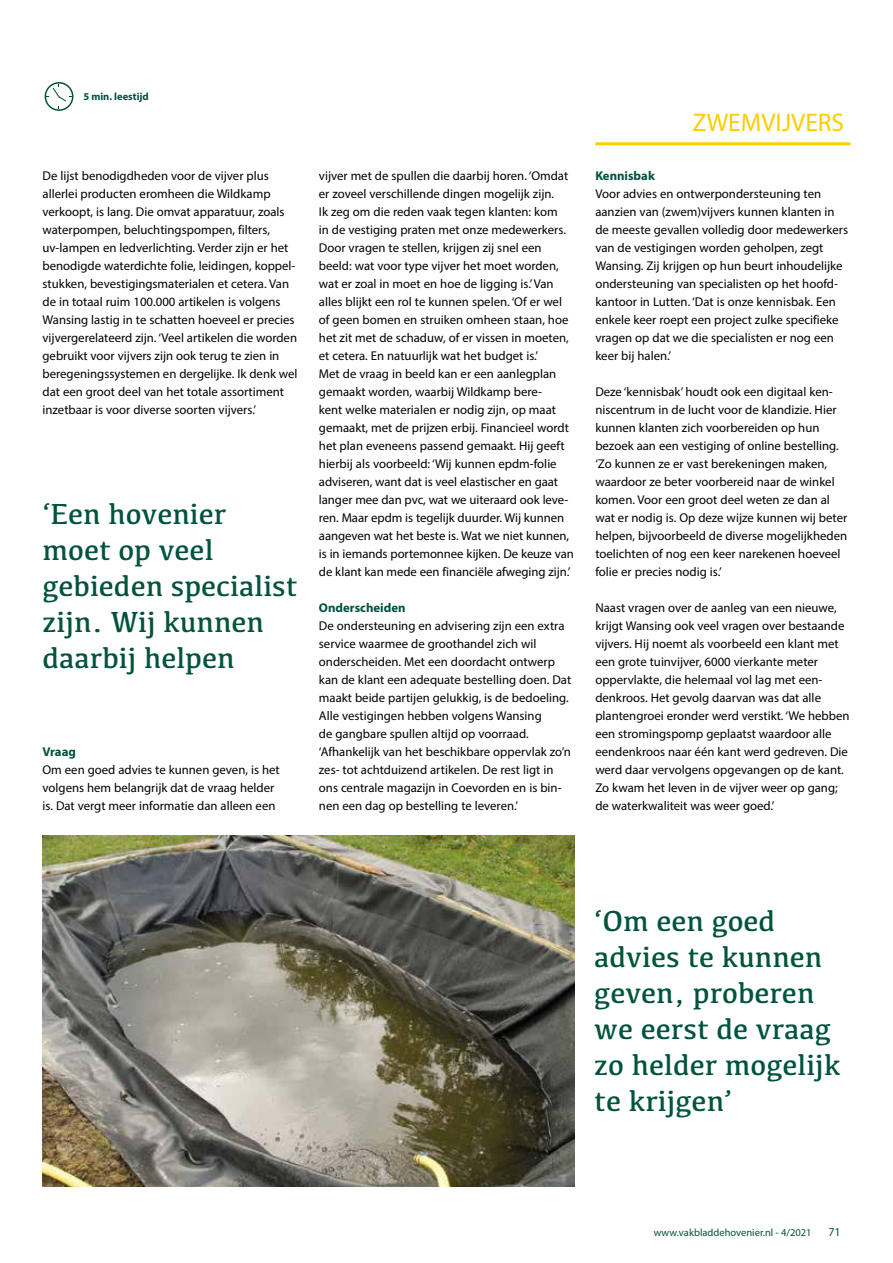
<style>
.page{position:relative;width:893px;height:1263px;background:#fff}
.page>*{position:absolute;margin:0;border:0;box-sizing:border-box;transform-origin:0 0}
.t1{font:30px/36px "Kefa";color:#00533d}
.t2{font:25.5px "Myriad Pro";color:#fc0}
.t3{font:12.75px/18px "Myriad Pro";color:#000}
.t4{font:700 12.75px "Myriad Pro";color:#00533d}
.t5{font:12px "Myriad Pro";color:#00533d}
.t6{font:10.5px "Myriad Pro";color:#00533d}
.t7{font:700 10.5px "Myriad Pro";color:#00533d}
</style>
<div class="page">
<hr style="left:595px;top:142px;width:255px;height:3px;background:#fc0">
<svg style="left:45px;top:82px;width:28px;height:29px"></svg>
<img style="left:43px;top:836px;width:531px;height:350px">
<p class="t7" style="left:83px;top:90px;width:67px">5 min. leestijd</p>
<p class="t3" style="left:43px;top:167px;width:257px">De lijst benodigdheden voor de vijver plus allerlei producten eromheen die Wildkamp verkoopt, is lang. Die omvat apparatuur, zoals waterpompen, beluchtingspompen, filters, uv-lampen en ledverlichting. Verder zijn er het benodigde waterdichte folie, leidingen, koppel&shy;stukken, bevestigingsmaterialen et cetera. Van de in totaal ruim 100.000 artikelen is volgens Wansing lastig in te schatten hoeveel er precies vijvergerelateerd zijn. ‘Veel artikelen die worden gebruikt voor vijvers zijn ook terug te zien in beregeningssystemen en dergelijke. Ik denk wel dat een groot deel van het totale assortiment inzetbaar is voor diverse soorten vijvers.’</p>
<h1 class="t1" style="left:43px;top:495px;width:257px">‘Een hovenier moet op veel gebieden specialist zijn. Wij kunnen daarbij helpen</h1>
<p class="t4" style="left:43px;top:743px;width:35px">Vraag</p>
<p class="t3" style="left:43px;top:761px;width:239px">Om een goed advies te kunnen geven, is het volgens hem belangrijk dat de vraag helder is. Dat vergt meer informatie dan alleen een</p>
<p class="t3" style="left:319px;top:167px;width:257px">vijver met de spullen die daarbij horen. ‘Omdat er zoveel verschillende dingen mogelijk zijn.<br>Ik zeg om die reden vaak tegen klanten: kom<br>in de vestiging praten met onze medewerkers.<br>Door vragen te stellen, krijgen zij snel een beeld: wat voor type vijver het moet worden, wat er zoal in moet en hoe de ligging is.’ Van alles blijkt een rol te kunnen spelen. ‘Of er wel of geen bomen en struiken omheen staan, hoe het zit met de schaduw, of er vissen in moeten, et cetera. En natuurlijk wat het budget is.’<br>Met de vraag in beeld kan er een aanlegplan gemaakt worden, waarbij Wildkamp bere-<br>kent welke materialen er nodig zijn, op maat gemaakt, met de prijzen erbij. Financieel wordt het plan eveneens passend gemaakt. Hij geeft hierbij als voorbeeld: ‘Wij kunnen epdm-folie adviseren, want dat is veel elastischer en gaat langer mee dan pvc, wat we uiteraard ook leve&shy;ren. Maar epdm is tegelijk duurder. Wij kunnen aangeven wat het beste is. Wat we niet kunnen, is in iemands portemonnee kijken. De keuze van de klant kan mede een financiële afweging zijn.’</p>
<p class="t4" style="left:319px;top:600px;width:88px">Onderscheiden</p>
<p class="t3" style="left:319px;top:617px;width:254px">De ondersteuning en advisering zijn een extra service waarmee de groothandel zich wil onderscheiden. Met een doordacht ontwerp kan de klant een adequate bestelling doen. Dat maakt beide partijen gelukkig, is de bedoeling.<br>Alle vestigingen hebben volgens Wansing<br>de gangbare spullen altijd op voorraad. ‘Afhankelijk van het beschikbare oppervlak zo’n zes- tot achtduizend artikelen. De rest ligt in ons centrale magazijn in Coevorden en is bin&shy;nen een dag op bestelling te leveren.’</p>
<h2 class="t2" style="left:693px;top:107px;width:153px">ZWEMVIJVERS</h2>
<p class="t4" style="left:595px;top:168px;width:61px">Kennisbak</p>
<p class="t3" style="left:595px;top:185px;width:254px">Voor advies en ontwerpondersteuning ten aanzien van (zwem)vijvers kunnen klanten in de meeste gevallen volledig door medewerkers van de vestigingen worden geholpen, zegt Wansing. Zij krijgen op hun beurt inhoudelijke ondersteuning van specialisten op het hoofd&shy;kantoor in Lutten. ‘Dat is onze kennisbak. Een enkele keer roept een project zulke specifieke vragen op dat we die specialisten er nog een keer bij halen.’</p>
<p class="t3" style="left:595px;top:383px;width:253px">Deze ‘kennisbak’ houdt ook een digitaal ken&shy;niscentrum in de lucht voor de klandizie. Hier kunnen klanten zich voorbereiden op hun bezoek aan een vestiging of online bestelling. ‘Zo kunnen ze er vast berekeningen maken, waardoor ze beter voorbereid naar de winkel komen. Voor een groot deel weten ze dan al wat er nodig is. Op deze wijze kunnen wij beter helpen, bijvoorbeeld de diverse mogelijkheden toelichten of nog een keer narekenen hoeveel folie er precies nodig is.’</p>
<p class="t3" style="left:595px;top:599px;width:256px">Naast vragen over de aanleg van een nieuwe, krijgt Wansing ook veel vragen over bestaande vijvers. Hij noemt als voorbeeld een klant met een grote tuinvijver, 6000 vierkante meter oppervlakte, die helemaal vol lag met een&shy;denkroos. Het gevolg daarvan was dat alle plantengroei eronder werd verstikt. ‘We hebben een stromingspomp geplaatst waardoor alle eendenkroos naar één kant werd gedreven. Die werd daar vervolgens opgevangen op de kant.<br>Zo kwam het leven in de vijver weer op gang; de waterkwaliteit was weer goed.’</p>
<h1 class="t1" style="left:594px;top:902px;width:248px">‘Om een goed advies te kunnen geven, proberen we eerst de vraag zo helder mogelijk te krijgen’</h1>
<p class="t6" style="left:654px;top:1226px;width:159px">www.vakbladdehovenier.nl - 4/2021</p>
<p class="t5" style="left:828px;top:1224px;width:14px">71</p>
</div>
